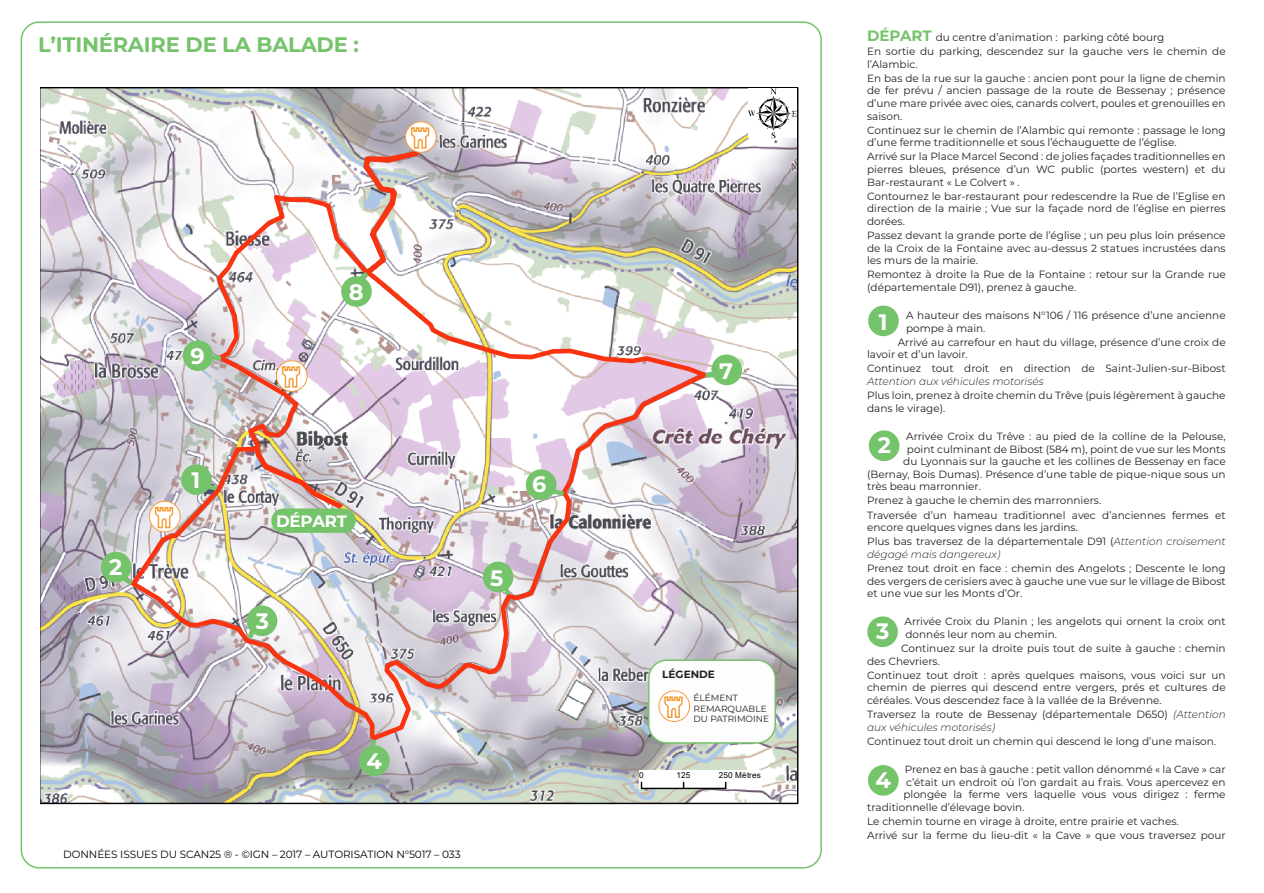
<style>
.page{position:relative;width:1264px;height:893px;background:#fff}
.page>*{position:absolute;margin:0;border:0;box-sizing:border-box;transform-origin:0 0}
.t1{font:700 22.35px "Montserrat";color:#fff}
.t2{font:700 21px "Montserrat";letter-spacing:-.01em;color:#75c36a}
.t3{font:700 16.5px "Montserrat";letter-spacing:-.01em;color:#fff}
.t4{font:10.5px/12.6px "Montserrat";color:#231f20}
.t5{font:10.5px "Montserrat";letter-spacing:-.01em;color:#000001}
.t6{font:italic 300 10.5px "Montserrat";color:#231f20}
.t7{font:700 10.5px "Montserrat";color:#231f20}
.t8{font:9px/10.8px "Montserrat";color:#231f20}
.t9{font:8.25px "Arial";letter-spacing:.01em;color:#000}
.s1{font-weight:700;font-size:15px;color:#75c36a}
.s2{font-weight:300;font-style:italic}
</style>
<div class="page">
<svg style="left:40px;top:87px;width:758px;height:717px"></svg>
<div style="left:639px;top:770px;width:123px;height:19px;background:#fff"></div>
<hr style="left:641px;top:788px;width:85px;height:1px;background:#000">
<svg style="left:748px;top:88px;width:49px;height:50px"></svg>
<div style="left:271px;top:508px;width:85px;height:25px;background:#75c36a;border-radius:12px"></div>
<div style="left:181px;top:464px;width:31px;height:31px;background:#75c36a;border-radius:50%"></div>
<div style="left:868px;top:306px;width:31px;height:30px;background:#75c36a;border-radius:50%"></div>
<div style="left:869px;top:430px;width:30px;height:31px;background:#75c36a;border-radius:50%"></div>
<div style="left:867px;top:616px;width:31px;height:31px;background:#75c36a;border-radius:50%"></div>
<div style="left:868px;top:765px;width:30px;height:31px;background:#75c36a;border-radius:50%"></div>
<div style="left:101px;top:552px;width:30px;height:30px;background:#75c36a;border-radius:50%"></div>
<div style="left:247px;top:605px;width:30px;height:31px;background:#75c36a;border-radius:50%"></div>
<div style="left:359px;top:745px;width:31px;height:31px;background:#75c36a;border-radius:50%"></div>
<div style="left:483px;top:562px;width:30px;height:30px;background:#75c36a;border-radius:50%"></div>
<div style="left:526px;top:469px;width:30px;height:31px;background:#75c36a;border-radius:50%"></div>
<div style="left:711px;top:355px;width:31px;height:30px;background:#75c36a;border-radius:50%"></div>
<div style="left:341px;top:276px;width:31px;height:31px;background:#75c36a;border-radius:50%"></div>
<div style="left:649px;top:660px;width:126px;height:83px;background:#fefdfd;border-radius:18px"></div>
<div style="left:648px;top:659px;width:128px;height:85px;border:2px solid #75c36a;border-radius:18px"></div>
<div style="left:183px;top:340px;width:30px;height:31px;background:#75c36a;border-radius:50%"></div>
<svg style="left:276px;top:361px;width:31px;height:30px"></svg>
<div style="left:276px;top:360px;width:31px;height:32px;border:1px solid #f59e3a;border-radius:50%"></div>
<svg style="left:498px;top:580px;width:17px;height:20px"></svg>
<svg style="left:549px;top:486px;width:20px;height:13px"></svg>
<svg style="left:354px;top:267px;width:19px;height:19px"></svg>
<svg style="left:211px;top:352px;width:15px;height:12px"></svg>
<svg style="left:202px;top:481px;width:20px;height:13px"></svg>
<svg style="left:118px;top:572px;width:19px;height:18px"></svg>
<svg style="left:243px;top:624px;width:16px;height:20px"></svg>
<svg style="left:367px;top:735px;width:12px;height:12px"></svg>
<svg style="left:701px;top:370px;width:14px;height:10px"></svg>
<svg style="left:281px;top:365px;width:20px;height:24px"></svg>
<svg style="left:149px;top:501px;width:31px;height:31px"></svg>
<div style="left:149px;top:501px;width:31px;height:31px;border:1px solid #f59e3a;border-radius:50%"></div>
<svg style="left:154px;top:506px;width:20px;height:23px"></svg>
<svg style="left:659px;top:691px;width:30px;height:30px"></svg>
<div style="left:658px;top:690px;width:32px;height:32px;border:1px solid #f59e3a;border-radius:50%"></div>
<svg style="left:663px;top:696px;width:20px;height:23px"></svg>
<svg style="left:405px;top:122px;width:31px;height:30px"></svg>
<div style="left:405px;top:121px;width:31px;height:32px;border:1px solid #f59e3a;border-radius:50%"></div>
<svg style="left:410px;top:126px;width:20px;height:24px"></svg>
<h2 class="t2" style="left:38px;top:29px;width:322px">L’ITINÉRAIRE DE LA BALADE :</h2>
<h1 class="t1" style="left:109px;top:551px;width:15px">2</h1>
<h1 class="t1" style="left:190px;top:340px;width:16px">9</h1>
<h1 class="t1" style="left:192px;top:464px;width:10px">1</h1>
<h1 class="t1" style="left:349px;top:276px;width:16px">8</h1>
<h3 class="t3" style="left:276px;top:509px;width:72px">DÉPART</h3>
<h1 class="t1" style="left:256px;top:605px;width:15px">3</h1>
<h1 class="t1" style="left:532px;top:468px;width:16px">6</h1>
<h1 class="t1" style="left:490px;top:561px;width:15px">5</h1>
<h1 class="t1" style="left:366px;top:745px;width:17px">4</h1>
<p class="t5" style="left:63px;top:847px;width:399px">DONNÉES ISSUES DU SCAN25 ® - ©IGN – 2017 – AUTORISATION N°5017 – 033</p>
<h1 class="t1" style="left:719px;top:354px;width:15px">7</h1>
<p class="t7" style="left:662px;top:666px;width:54px">LÉGENDE</p>
<p class="t8" style="left:693px;top:692px;width:77px">ÉLÉMENT<br>REMARQUABLE<br>DU PATRIMOINE</p>
<p class="t9" style="left:639px;top:769px;width:6px">0</p>
<p class="t9" style="left:677px;top:769px;width:15px">125</p>
<p class="t9" style="left:719px;top:769px;width:44px">250 Mètres</p>
<p class="t4" style="left:867px;top:30px;width:360px;line-height:14.1px"><span class="s1">DÉPART</span> du centre d’animation : parking côté bourg<br>En sortie du parking, descendez sur la gauche vers le chemin de</p>
<p class="t4" style="left:867px;top:56px;width:360px;line-height:14.1px">l’Alambic.<br>En bas de la rue sur la gauche : ancien pont pour la ligne de chemin</p>
<p class="t4" style="left:867px;top:84px;width:360px;text-align:justify">de fer prévu / ancien passage de la route de Bessenay ; présence d’une mare privée avec oies, canards colvert, poules et grenouilles en saison.</p>
<p class="t4" style="left:867px;top:123px;width:360px">Continuez sur le chemin de l’Alambic qui remonte : passage le long d’une ferme traditionnelle et sous l’échauguette de l’église.</p>
<p class="t4" style="left:867px;top:150px;width:360px;text-align:justify">Arrivé sur la Place Marcel Second : de jolies façades traditionnelles en pierres bleues, présence d’un WC public (portes western) et du Bar-restaurant « Le Colvert » .</p>
<p class="t4" style="left:867px;top:189px;width:360px;text-align:justify">Contournez le bar-restaurant pour redescendre la Rue de l’Eglise en direction de la mairie ; Vue sur la façade nord de l’église en pierres dorées.</p>
<p class="t4" style="left:867px;top:229px;width:360px;text-align:justify">Passez devant la grande porte de l’église ; un peu plus loin présence de la Croix de la Fontaine avec au-dessus 2 statues incrustées dans les murs de la mairie.</p>
<p class="t4" style="left:867px;top:268px;width:360px">Remontez à droite la Rue de la Fontaine : retour sur la Grande rue (départementale D91), prenez à gauche.</p>
<p class="t4" style="left:906px;top:309px;width:321px">A hauteur des maisons N°106 / 116 présence d’une ancienne pompe à main.</p>
<p class="t4" style="left:867px;top:335px;width:360px;text-indent:31px">Arrivé au carrefour en haut du village, présence d’une croix de lavoir et d’un lavoir.</p>
<p class="t4" style="left:867px;top:362px;width:360px">Continuez tout droit en direction de Saint-Julien-sur-Bibost</p>
<p class="t6" style="left:867px;top:374px;width:178px">Attention aux véhicules motorisés</p>
<p class="t4" style="left:867px;top:389px;width:360px">Plus loin, prenez à droite chemin du Trêve (puis légèrement à gauche dans le virage).</p>
<p class="t4" style="left:906px;top:430px;width:321px">Arrivée Croix du Trêve : au pied de la colline de la Pelouse,</p>
<p class="t4" style="left:907px;top:442px;width:320px">point culminant de Bibost (584 m), point de vue sur les Monts</p>
<p class="t4" style="left:903px;top:455px;width:324px">du Lyonnais sur la gauche et les collines de Bessenay en face</p>
<p class="t4" style="left:867px;top:467px;width:360px">(Bernay, Bois Dumas). Présence d’une table de pique-nique sous un</p>
<p class="t4" style="left:867px;top:480px;width:115px">très beau marronnier.</p>
<p class="t4" style="left:867px;top:493px;width:360px;line-height:14.1px">Prenez à gauche le chemin des marronniers.<br>Traversée d’un hameau traditionnel avec d’anciennes fermes et</p>
<p class="t4" style="left:867px;top:520px;width:360px;line-height:14.1px">encore quelques vignes dans les jardins.<br>Plus bas traversez de la départementale D91 (<span class="s2">Attention croisement</span></p>
<p class="t6" style="left:867px;top:547px;width:135px">dégagé mais dangereux)</p>
<p class="t4" style="left:867px;top:562px;width:360px;text-align:justify">Prenez tout droit en face : chemin des Angelots ; Descente le long des vergers de cerisiers avec à gauche une vue sur le village de Bibost et une vue sur les Monts d’Or.</p>
<p class="t4" style="left:904px;top:615px;width:323px">Arrivée Croix du Planin ; les angelots qui ornent la croix ont donnés leur nom au chemin.</p>
<p class="t4" style="left:867px;top:642px;width:360px;text-indent:34px">Continuez sur la droite puis tout de suite à gauche : chemin des Chevriers.</p>
<p class="t4" style="left:867px;top:668px;width:360px;text-align:justify">Continuez tout droit : après quelques maisons, vous voici sur un chemin de pierres qui descend entre vergers, prés et cultures de céréales. Vous descendez face à la vallée de la Brévenne.</p>
<p class="t4" style="left:867px;top:708px;width:360px">Traversez la route de Bessenay (départementale D650) <span class="s2">(Attention aux véhicules motorisés)</span></p>
<p class="t4" style="left:867px;top:734px;width:350px">Continuez tout droit un chemin qui descend le long d’une maison.</p>
<p class="t4" style="left:905px;top:763px;width:322px">Prenez en bas à gauche : petit vallon dénommé « la Cave » car</p>
<p class="t4" style="left:906px;top:775px;width:321px">c’était un endroit où l’on gardait au frais. Vous apercevez en</p>
<p class="t4" style="left:903px;top:788px;width:324px">plongée la ferme vers laquelle vous vous dirigez : ferme</p>
<p class="t4" style="left:867px;top:800px;width:159px">traditionnelle d’élevage bovin.</p>
<p class="t4" style="left:867px;top:814px;width:360px;line-height:14.1px">Le chemin tourne en virage à droite, entre prairie et vaches.<br>Arrivé sur la ferme du lieu-dit « la Cave » que vous traversez pour</p>
<h1 class="t1" style="left:878px;top:305px;width:10px">1</h1>
<h1 class="t1" style="left:878px;top:429px;width:15px">2</h1>
<h1 class="t1" style="left:876px;top:615px;width:15px">3</h1>
<h1 class="t1" style="left:875px;top:763px;width:17px">4</h1>
</div>
